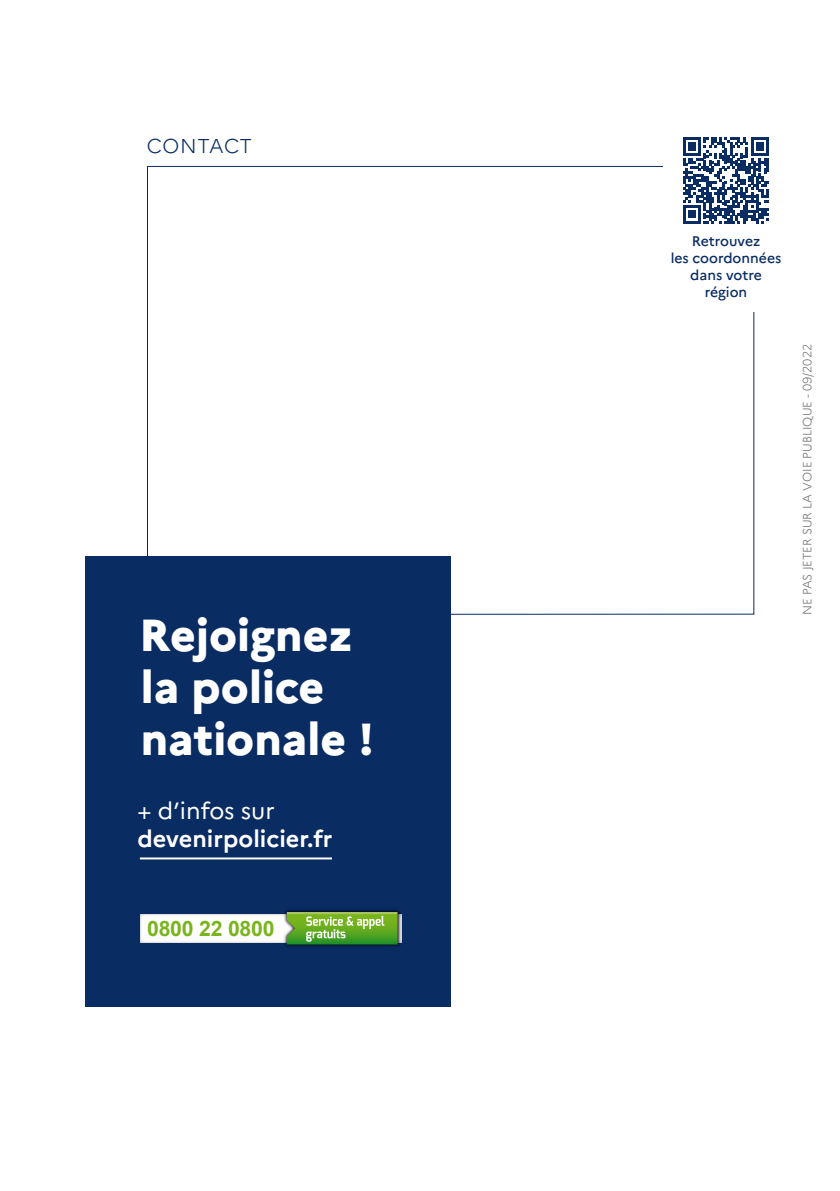
<style>
.page{position:relative;width:840px;height:1191px;background:#fff}
.page>*{position:absolute;margin:0;border:0;box-sizing:border-box;transform-origin:0 0}
.t1{font:800 44.8px/52.2px "Marianne";color:#fff}
.t2{font:700 23.4px "Marianne";color:#fff}
.t3{font:23.4px "Marianne";color:#fff}
.t4{font:700 21.2px "Arial";letter-spacing:-.01em;color:#7ab41d}
.t5{font:300 20px "Marianne";letter-spacing:.015em;color:#092c63}
.t6{font:500 14px/16.8px "Marianne";color:#092c63;text-align:center}
.t7{font:300 12px "Marianne";color:#706f6f}
</style>
<div class="page">
<svg style="left:147px;top:165px;width:607px;height:450px"></svg>
<div style="left:85px;top:556px;width:365px;height:450px;background:#092c63"></div>
<div style="left:140px;top:914px;width:261px;height:28px;background:#fff"></div>
<img style="left:282px;top:909px;width:120px;height:38px">
<svg style="left:286px;top:912px;width:111px;height:32px;background:#79b546"></svg>
<hr style="left:140px;top:857px;width:192px;height:2px;background:#fff">
<div style="left:659px;top:220px;width:133px;height:92px;background:#fff"></div>
<div style="left:663px;top:127px;width:124px;height:107px;background:#fff"></div>
<svg style="left:683px;top:137px;width:85px;height:86px"></svg>
<h3 class="t5" style="left:147px;top:133px;width:106px">CONTACT</h3>
<h1 class="t1" style="left:139px;top:608px;width:236px">Rejoignez la police nationale !</h1>
<h2 class="t3" style="left:137px;top:796px;width:138px">+ d’infos sur</h2>
<h2 class="t2" style="left:137px;top:824px;width:196px">devenirpolicier.fr</h2>
<h3 class="t4" style="left:147px;top:913px;width:129px">0800 22 0800</h3>
<p class="t6" style="left:670px;top:233px;width:112px">Retrouvez<br>les coordonnées dans votre région</p>
<p class="t7" style="left:799px;top:615px;width:272px;rotate:-90deg">NE PAS JETER SUR LA VOIE PUBLIQUE - 09/2022</p>
</div>
